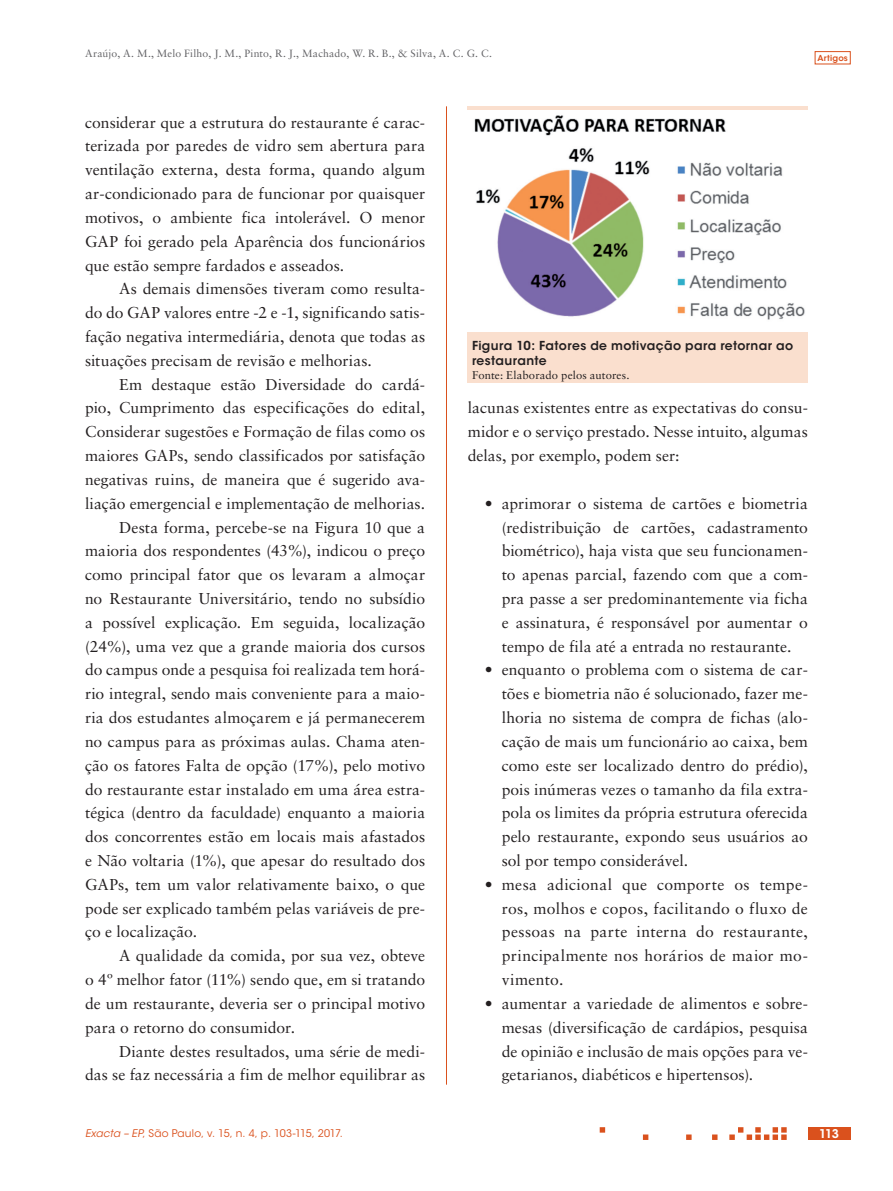
<style>
.page{position:relative;width:893px;height:1191px;background:#fff}
.page>*{position:absolute;margin:0;border:0;box-sizing:border-box;transform-origin:0 0}
.ex_Normal{font:15.75px/23.9px "Sabon LT Std";letter-spacing:.005em;color:#231f20;text-align:justify}
.ex_Normal_-_bolinha{font:15.75px/23.9px "Sabon LT Std";letter-spacing:.005em;color:#231f20;text-align:justify}
.ex_Tabela_-_titulo{font:600 12.3px/14.7px "ITC Avant Garde Std";letter-spacing:.03em;color:#231f20}
.t1{font:600 12px "ITC Avant Garde Std";color:#fff}
.ex_Tabela_-_nota{font:11.25px "Sabon LT Std";letter-spacing:.01em;color:#231f20}
.t2{font:10.5px "Sabon LT Std";letter-spacing:.01em;color:#636366}
.t3{font:10.5px "ITC Avant Garde Std";letter-spacing:.015em;color:#da511d}
.t4{font:600 8.25px "ITC Avant Garde Std";letter-spacing:.025em;color:#da511d}
.s1{font-style:italic}
</style>
<div class="page">
<hr style="left:446px;top:106px;width:1px;height:978px;background:#da511d">
<svg style="left:600px;top:1127px;width:187px;height:13px"></svg>
<div style="left:815px;top:51px;width:35px;height:13px;border:1px solid #da511d"></div>
<div style="left:808px;top:1127px;width:42px;height:13px;background:#da511d"></div>
<div style="left:468px;top:106px;width:340px;height:277px;background:#fadfce"></div>
<img style="left:468px;top:111px;width:340px;height:220px">
<p class="t2" style="left:85px;top:47px;width:409px">Araújo, A. M., Melo Filho, J. M., Pinto, R. J., Machado, W. R. B., &amp; Silva, A. C. G. C.</p>
<p class="t4" style="left:817px;top:53px;width:32px">Artigos</p>
<p class="ex_Normal" style="left:85px;top:110px;width:342px">considerar que a estrutura do restaurante é carac&shy;terizada por paredes de vidro sem abertura para ventilação externa, desta forma, quando algum ar-condicionado para de funcionar por quaisquer motivos, o ambiente fica intolerável. O menor GAP foi gerado pela Aparência dos funcionários que estão sempre fardados e asseados.</p>
<p class="ex_Normal" style="left:85px;top:277px;width:342px;text-indent:34px">As demais dimensões tiveram como resulta&shy;do do GAP valores entre -2 e -1, significando satis&shy;fação negativa intermediária, denota que todas as situações precisam de revisão e melhorias.</p>
<p class="ex_Normal" style="left:85px;top:372px;width:342px;text-indent:34px">Em destaque estão Diversidade do cardá&shy;pio, Cumprimento das especificações do edital, Considerar sugestões e Formação de filas como os maiores GAPs, sendo classificados por satisfação negativas ruins, de maneira que é sugerido ava&shy;liação emergencial e implementação de melhorias.</p>
<p class="ex_Normal" style="left:85px;top:515px;width:342px;text-indent:34px">Desta forma, percebe-se na Figura 10 que a maioria dos respondentes (43%), indicou o preço como principal fator que os levaram a almoçar no Restaurante Universitário, tendo no subsídio a possível explicação. Em seguida, localização (24%), uma vez que a grande maioria dos cursos do campus onde a pesquisa foi realizada tem horá&shy;rio integral, sendo mais conveniente para a maio&shy;ria dos estudantes almoçarem e já permanecerem no campus para as próximas aulas. Chama aten&shy;ção os fatores Falta de opção (17%), pelo motivo do restaurante estar instalado em uma área estra&shy;tégica (dentro da faculdade) enquanto a maioria dos concorrentes estão em locais mais afastados e Não voltaria (1%), que apesar do resultado dos GAPs, tem um valor relativamente baixo, o que pode ser explicado também pelas variáveis de pre&shy;ço e localização.</p>
<p class="ex_Normal" style="left:85px;top:943px;width:342px;text-indent:34px">A qualidade da comida, por sua vez, obteve o 4º melhor fator (11%) sendo que, em si tratando de um restaurante, deveria ser o principal motivo para o retorno do consumidor.</p>
<p class="ex_Normal" style="left:85px;top:1039px;width:342px;text-align:right">Diante destes resultados, uma série de medi-<br>das se faz necessária a fim de melhor equilibrar as</p>
<p class="ex_Tabela_-_titulo" style="left:472px;top:338px;width:323px">Figura 10: Fatores de motivação para retornar ao restaurante</p>
<p class="ex_Tabela_-_nota" style="left:472px;top:368px;width:159px">Fonte: Elaborado pelos autores.</p>
<p class="ex_Normal" style="left:468px;top:396px;width:342px">lacunas existentes entre as expectativas do consu&shy;midor e o serviço prestado. Nesse intuito, algumas delas, por exemplo, podem ser:</p>
<p class="ex_Normal_-_bolinha" style="left:502px;top:491px;width:308px;text-indent:-17px">• aprimorar o sistema de cartões e biometria (redistribuição de cartões, cadastramento biométrico), haja vista que seu funcionamen&shy;to apenas parcial, fazendo com que a com&shy;pra passe a ser predominantemente via ficha e assinatura, é responsável por aumentar o tempo de fila até a entrada no restaurante.</p>
<p class="ex_Normal_-_bolinha" style="left:502px;top:658px;width:308px;text-indent:-17px">• enquanto o problema com o sistema de car&shy;tões e biometria não é solucionado, fazer me&shy;lhoria no sistema de compra de fichas (alo&shy;cação de mais um funcionário ao caixa, bem como este ser localizado dentro do prédio), pois inúmeras vezes o tamanho da fila extra&shy;pola os limites da própria estrutura oferecida pelo restaurante, expondo seus usuários ao sol por tempo considerável.</p>
<p class="ex_Normal_-_bolinha" style="left:502px;top:872px;width:308px;text-indent:-17px">• mesa adicional que comporte os tempe&shy;ros, molhos e copos, facilitando o fluxo de pessoas na parte interna do restaurante, principalmente nos horários de maior mo&shy;vimento.</p>
<p class="ex_Normal_-_bolinha" style="left:502px;top:991px;width:308px;text-indent:-17px">• aumentar a variedade de alimentos e sobre&shy;mesas (diversificação de cardápios, pesquisa de opinião e inclusão de mais opções para ve&shy;getarianos, diabéticos e hipertensos).</p>
<p class="t3" style="left:85px;top:1127px;width:259px"><span class="s1">Exacta – EP</span>, São Paulo, v. 15, n. 4, p. 103-115, 2017.</p>
<p class="t1" style="left:819px;top:1126px;width:21px">113</p>
</div>
